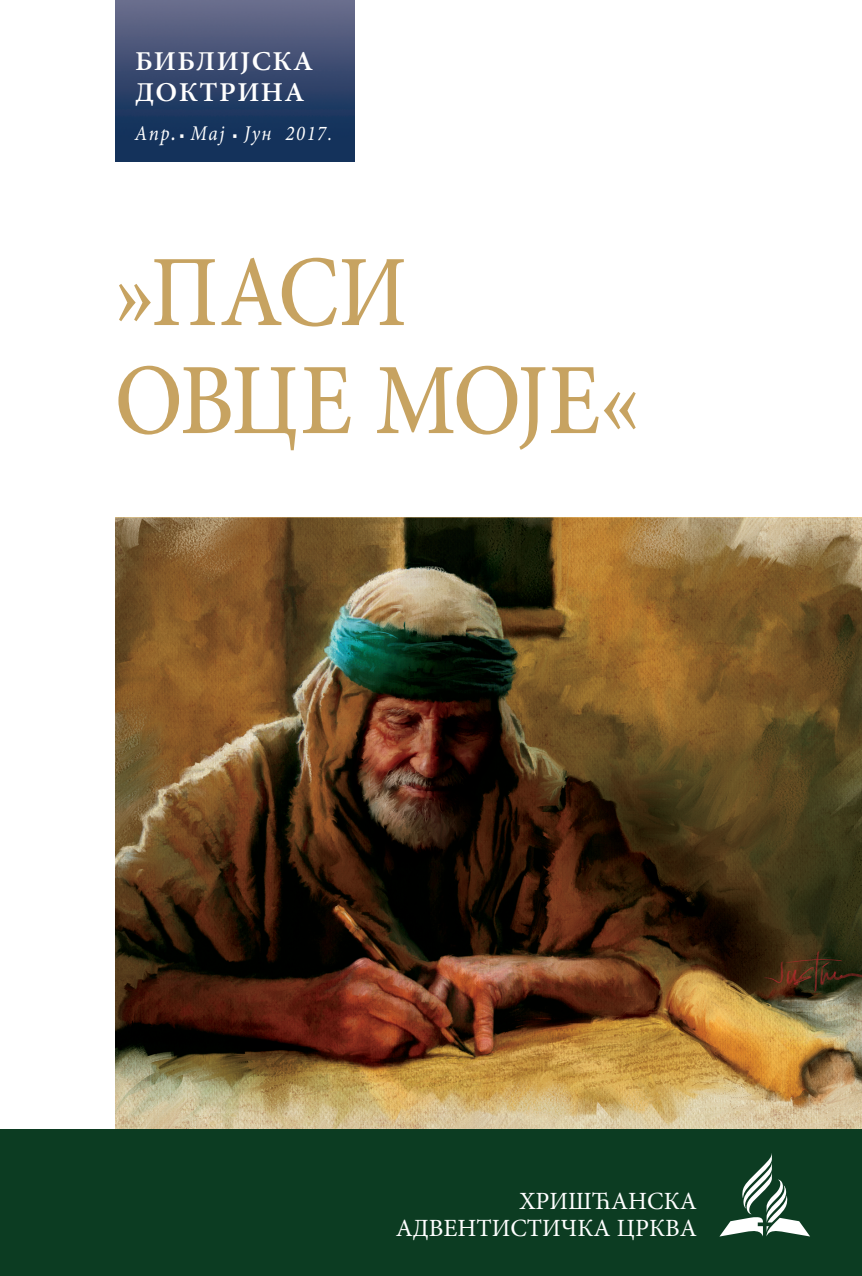
<style>
.page{position:relative;width:862px;height:1276px;background:#fff}
.page>*{position:absolute;margin:0;border:0;box-sizing:border-box;transform-origin:0 0}
.t1{font:500 101.25px "Minion Pro";letter-spacing:-.03em;color:#c7a361;scale:.9 1}
.t2{font:600 27.22px/31.5px "Minion Pro";letter-spacing:.05em;color:#fff;scale:1.05 1}
.t3{font:24.75px "Minion Pro";color:#fff}
.t4{font:italic 20.93px "Minion Pro";letter-spacing:.08em;color:#fff;scale:.9 1}
.s1{font-weight:600}
</style>
<div class="page">
<img style="left:116px;top:518px;width:745px;height:611px">
<div style="left:0;top:1129px;width:861px;height:147px;background:#0c3c22"></div>
<img style="left:116px;top:0;width:238px;height:161px">
<svg style="left:720px;top:1153px;width:89px;height:83px"></svg>
<p class="t2" style="left:135px;top:45px;width:171px">БИБЛИЈСКА<br>ДОКТРИНА</p>
<p class="t4" style="left:135px;top:119px;width:221px">Апр<span class="s1">.</span> Maj Јун 2017.</p>
<p class="t1" style="left:114px;top:224px;width:327px">»ПАСИ</p>
<p class="t1" style="left:114px;top:332px;width:585px">ОВЦЕ МОЈЕ«</p>
<p class="t3" style="left:519px;top:1184px;width:179px">ХРИШЋАНСКА</p>
<p class="t3" style="left:395px;top:1211px;width:302px">АДВЕНТИСТИЧКА ЦРКВА</p>
</div>
